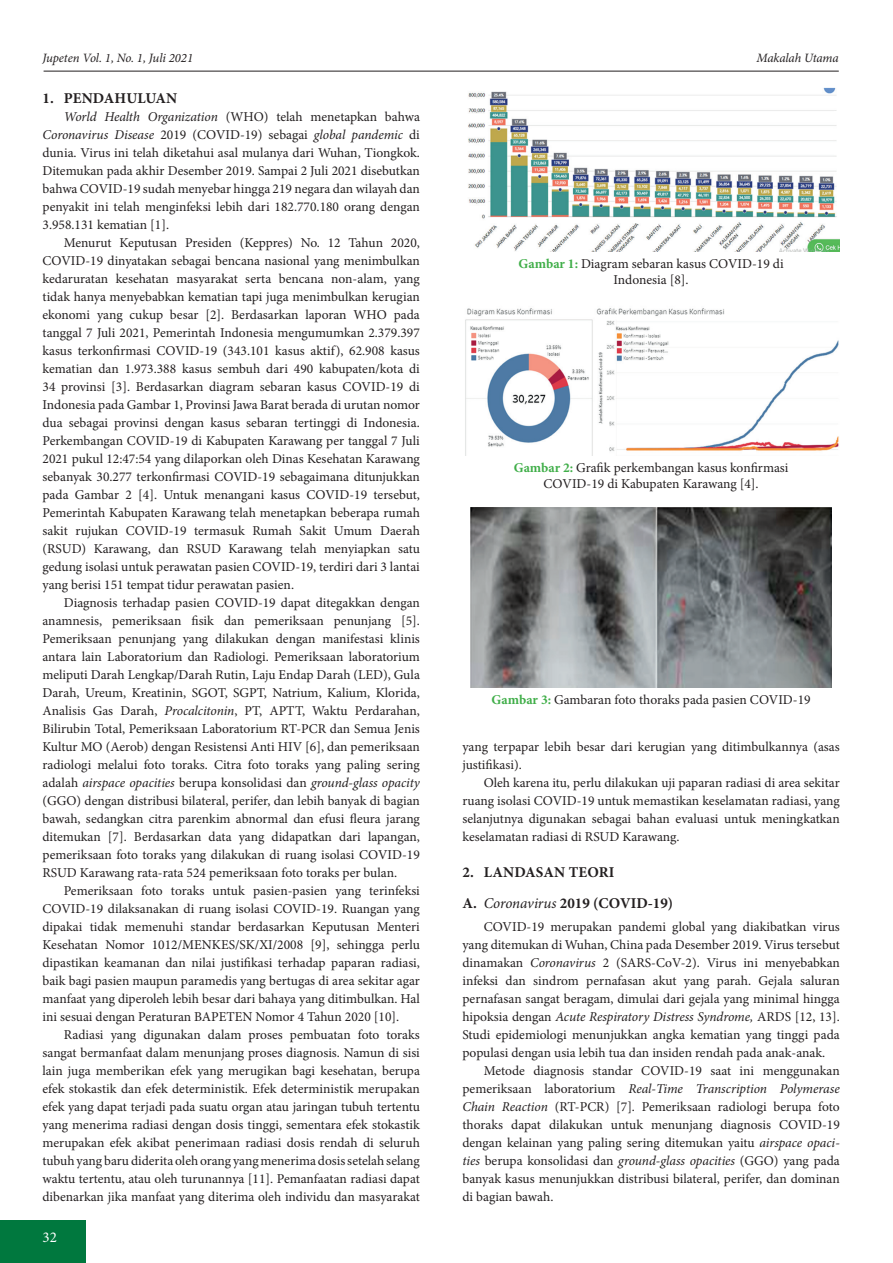
<style>
.page{position:relative;width:893px;height:1263px;background:#fff}
.page>*{position:absolute;margin:0;border:0;box-sizing:border-box;transform-origin:0 0}
.t1{font:700 15px/30.8px "Minion Pro";letter-spacing:.01em;color:#231f20}
.t2{font:15px "Minion Pro";color:#fff}
.t3{font:13.5px/18px "Minion Pro";color:#231f20;text-align:justify}
.t4{font:italic 12.75px "Minion Pro";letter-spacing:-.01em;color:#231f20}
.s1{font-style:italic}
.s2{font-weight:700;color:#40ae49}
.s3{font-weight:400;font-style:italic}
</style>
<div class="page">
<div style="left:0;top:1220px;width:85px;height:43px;background:#00783e"></div>
<hr style="left:44px;top:71px;width:795px;height:1px;background:#231f20">
<img style="left:468px;top:87px;width:372px;height:164px">
<img style="left:465px;top:308px;width:374px;height:148px">
<img style="left:470px;top:507px;width:362px;height:180px">
<p class="t4" style="left:43px;top:50px;width:152px">Jupeten Vol. 1, No. 1, Juli 2021</p>
<p class="t4" style="left:757px;top:50px;width:84px">Makalah Utama</p>
<p class="t1" style="left:43px;top:83px;width:136px">1. PENDAHULUAN</p>
<p class="t3" style="left:43px;top:108px;width:379px;text-indent:21px"><span class="s1">World Health Organization</span> (WHO) telah menetapkan bahwa <span class="s1">Coronavirus Disease</span> 2019 (COVID-19) sebagai <span class="s1">global pandemic</span> di dunia. Virus ini telah diketahui asal mulanya dari Wuhan, Tiongkok.<br>Ditemukan pada akhir Desember 2019. Sampai 2 Juli 2021 disebutkan bahwa COVID-19 sudah menyebar hingga 219 negara dan wilayah dan penyakit ini telah menginfeksi lebih dari 182.770.180 orang dengan 3.958.131 kematian [1].</p>
<p class="t3" style="left:43px;top:234px;width:379px;text-indent:21px">Menurut Keputusan Presiden (Keppres) No. 12 Tahun 2020, COVID-19 dinyatakan sebagai bencana nasional yang menimbulkan kedaruratan kesehatan masyarakat serta bencana non-alam, yang tidak hanya menyebabkan kematian tapi juga menimbulkan kerugian ekonomi yang cukup besar [2]. Berdasarkan laporan WHO pada tanggal 7 Juli 2021, Pemerintah Indonesia mengumumkan 2.379.397 kasus terkonfirmasi COVID-19 (343.101 kasus aktif), 62.908 kasus kematian dan 1.973.388 kasus sembuh dari 490 kabupaten/kota di 34 provinsi [3]. Berdasarkan diagram sebaran kasus COVID-19 di Indonesia pada Gambar 1, Provinsi Jawa Barat berada di urutan nomor dua sebagai provinsi dengan kasus sebaran tertinggi di Indonesia.<br>Perkembangan COVID-19 di Kabupaten Karawang per tanggal 7 Juli 2021 pukul 12:47:54 yang dilaporkan oleh Dinas Kesehatan Karawang sebanyak 30.277 terkonfirmasi COVID-19 sebagaimana ditunjukkan pada Gambar 2 [4]. Untuk menangani kasus COVID-19 tersebut, Pemerintah Kabupaten Karawang telah menetapkan beberapa rumah sakit rujukan COVID-19 termasuk Rumah Sakit Umum Daerah (RSUD) Karawang, dan RSUD Karawang telah menyiapkan satu gedung isolasi untuk perawatan pasien COVID-19, terdiri dari 3 lantai yang berisi 151 tempat tidur perawatan pasien.</p>
<p class="t3" style="left:43px;top:594px;width:379px;text-indent:21px">Diagnosis terhadap pasien COVID-19 dapat ditegakkan dengan anamnesis, pemeriksaan fisik dan pemeriksaan penunjang [5].<br>Pemeriksaan penunjang yang dilakukan dengan manifestasi klinis antara lain Laboratorium dan Radiologi. Pemeriksaan laboratorium meliputi Darah Lengkap/Darah Rutin, Laju Endap Darah (LED), Gula Darah, Ureum, Kreatinin, SGOT, SGPT, Natrium, Kalium, Klorida, Analisis Gas Darah, <span class="s1">Procalcitonin</span>, PT, APTT, Waktu Perdarahan, Bilirubin Total, Pemeriksaan Laboratorium RT-PCR dan Semua Jenis Kultur MO (Aerob) dengan Resistensi Anti HIV [6], dan pemeriksaan radiologi melalui foto toraks. Citra foto toraks yang paling sering adalah <span class="s1">airspace opacities</span> berupa konsolidasi dan <span class="s1">ground-glass opacity </span>(GGO) dengan distribusi bilateral, perifer, dan lebih banyak di bagian bawah, sedangkan citra parenkim abnormal dan efusi fleura jarang ditemukan [7]. Berdasarkan data yang didapatkan dari lapangan, pemeriksaan foto toraks yang dilakukan di ruang isolasi COVID-19<br>RSUD Karawang rata-rata 524 pemeriksaan foto toraks per bulan.</p>
<p class="t3" style="left:43px;top:882px;width:379px;text-indent:21px">Pemeriksaan foto toraks untuk pasien-pasien yang terinfeksi COVID-19 dilaksanakan di ruang isolasi COVID-19. Ruangan yang dipakai tidak memenuhi standar berdasarkan Keputusan Menteri Kesehatan Nomor 1012/MENKES/SK/XI/2008 [9], sehingga perlu dipastikan keamanan dan nilai justifikasi terhadap paparan radiasi, baik bagi pasien maupun paramedis yang bertugas di area sekitar agar manfaat yang diperoleh lebih besar dari bahaya yang ditimbulkan. Hal ini sesuai dengan Peraturan BAPETEN Nomor 4 Tahun 2020 [10].</p>
<p class="t3" style="left:43px;top:1026px;width:379px;text-indent:21px">Radiasi yang digunakan dalam proses pembuatan foto toraks sangat bermanfaat dalam menunjang proses diagnosis. Namun di sisi lain juga memberikan efek yang merugikan bagi kesehatan, berupa efek stokastik dan efek deterministik. Efek deterministik merupakan efek yang dapat terjadi pada suatu organ atau jaringan tubuh tertentu yang menerima radiasi dengan dosis tinggi, sementara efek stokastik merupakan efek akibat penerimaan radiasi dosis rendah di seluruh tubuh yang baru diderita oleh orang yang menerima dosis setelah selang waktu tertentu, atau oleh turunannya [11]. Pemanfaatan radiasi dapat dibenarkan jika manfaat yang diterima oleh individu dan masyarakat</p>
<p class="t3" style="left:519px;top:255px;width:267px;line-height:16.2px;text-align:center"><span class="s2">Gambar 1:</span> Diagram sebaran kasus COVID-19 di<br>Indonesia [8].</p>
<p class="t3" style="left:514px;top:459px;width:276px;line-height:16.2px;text-align:center"><span class="s2">Gambar 2:</span> Grafik perkembangan kasus konfirmasi<br>COVID-19 di Kabupaten Karawang [4].</p>
<p class="t3" style="left:492px;top:690px;width:321px"><span class="s2">Gambar 3:</span> Gambaran foto thoraks pada pasien COVID-19</p>
<p class="t3" style="left:462px;top:738px;width:379px">yang terpapar lebih besar dari kerugian yang ditimbulkannya (asas justifikasi).</p>
<p class="t3" style="left:462px;top:774px;width:379px;text-indent:21px">Oleh karena itu, perlu dilakukan uji paparan radiasi di area sekitar ruang isolasi COVID-19 untuk memastikan keselamatan radiasi, yang selanjutnya digunakan sebagai bahan evaluasi untuk meningkatkan keselamatan radiasi di RSUD Karawang.</p>
<p class="t1" style="left:462px;top:857px;width:212px">2. LANDASAN TEORI<br>A. <span class="s3">Coronavirus</span> 2019 (COVID-19)</p>
<p class="t3" style="left:462px;top:918px;width:379px;text-indent:21px">COVID-19 merupakan pandemi global yang diakibatkan virus yang ditemukan di Wuhan, China pada Desember 2019. Virus tersebut dinamakan <span class="s1">Coronavirus</span> 2 (SARS-CoV-2). Virus ini menyebabkan infeksi dan sindrom pernafasan akut yang parah. Gejala saluran pernafasan sangat beragam, dimulai dari gejala yang minimal hingga hipoksia dengan <span class="s1">Acute Respiratory Distress Syndrome,</span> ARDS [12, 13].<br>Studi epidemiologi menunjukkan angka kematian yang tinggi pada populasi dengan usia lebih tua dan insiden rendah pada anak-anak.</p>
<p class="t3" style="left:462px;top:1062px;width:379px;text-indent:21px">Metode diagnosis standar COVID-19 saat ini menggunakan pemeriksaan laboratorium <span class="s1">Real-Time Transcription Polymerase Chain Reaction</span> (RT-PCR) [7]. Pemeriksaan radiologi berupa foto thoraks dapat dilakukan untuk menunjang diagnosis COVID-19 dengan kelainan yang paling sering ditemukan yaitu <span class="s1">airspace opaci&shy;ties</span> berupa konsolidasi dan <span class="s1">ground-glass opacities</span> (GGO) yang pada banyak kasus menunjukkan distribusi bilateral, perifer, dan dominan di bagian bawah.</p>
<p class="t2" style="left:43px;top:1227px;width:16px">32</p>
</div>
